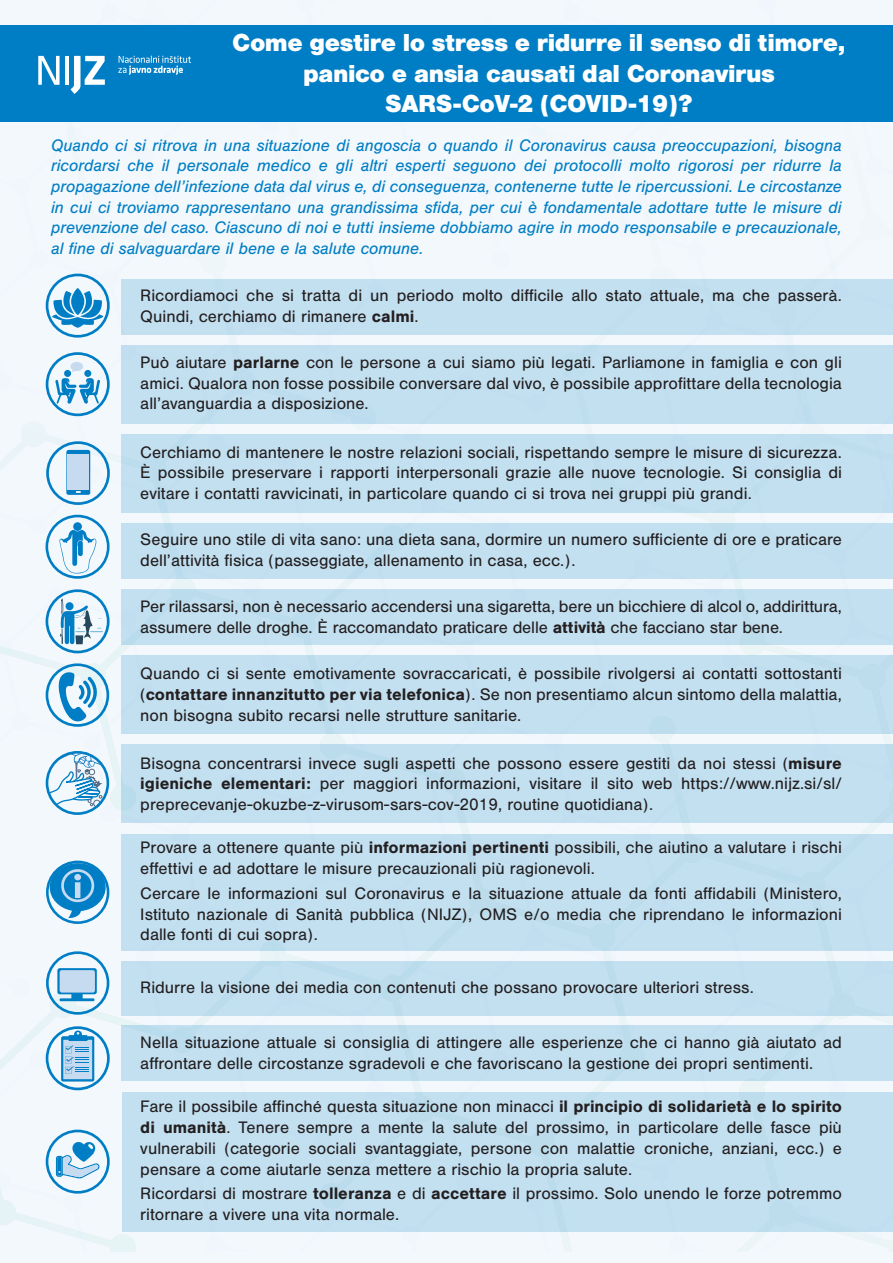
<style>
.page{position:relative;width:893px;height:1263px;background:#fff}
.page>*{position:absolute;margin:0;border:0;box-sizing:border-box;transform-origin:0 0}
.Paragraph_Style_1{font:900 25.5px/30.6px "Nimbus San";letter-spacing:-.02em;color:#fff;text-align:center}
.t1{font:17.25px/20.7px "Nimbus San";color:#231f20}
.t2{font:italic 17.25px/20.7px "Nimbus San";color:#007ec5;text-align:justify}
.s1{font-weight:700}
</style>
<div class="page">
<img style="left:173px;top:583px;width:83px;height:6px">
<img style="left:259px;top:579px;width:112px;height:10px">
<div style="left:0;top:490px;width:173px;height:143px;background:#f3f8fc"></div>
<img style="left:158px;top:513px;width:9px;height:10px">
<img style="left:167px;top:513px;width:134px;height:70px">
<div style="left:0;top:386px;width:88px;height:135px;background:#f3f8fc"></div>
<img style="left:0;top:421px;width:78px;height:62px">
<img style="left:78px;top:356px;width:132px;height:94px">
<img style="left:87px;top:413px;width:122px;height:77px">
<div style="left:210px;top:339px;width:164px;height:184px;background:#f3f8fc"></div>
<img style="left:349px;top:334px;width:357px;height:11px">
<img style="left:148px;top:334px;width:168px;height:6px">
<div style="left:0;top:131px;width:62px;height:52px;background:#f3f8fc"></div>
<div style="left:0;top:0;width:106px;height:26px;background:#f3f8fc"></div>
<img style="left:141px;top:0;width:46px;height:14px">
<div style="left:759px;top:0;width:134px;height:165px;background:#f3f8fc"></div>
<svg style="left:847px;top:1231px;width:46px;height:21px"></svg>
<svg style="left:0;top:1021px;width:847px;height:231px;fill:#f3f8fc"></svg>
<svg style="left:0;top:1118px;width:550px;height:134px;fill:#f3f8fc"></svg>
<svg style="left:0;top:633px;width:893px;height:388px"></svg>
<div style="left:304px;top:0;width:349px;height:14px;background:#f3f8fc"></div>
<div style="left:374px;top:423px;width:145px;height:166px;background:#f3f8fc"></div>
<div style="left:62px;top:14px;width:773px;height:319px;background:#f3f8fc"></div>
<svg style="left:188px;top:1231px;width:62px;height:21px"></svg>
<div style="left:122px;top:279px;width:771px;height:55px;background:#c3e0f1"></div>
<div style="left:0;top:26px;width:893px;height:96px;background:#007ec5"></div>
<div style="left:122px;top:345px;width:771px;height:78px;background:#c3e0f1"></div>
<div style="left:122px;top:523px;width:771px;height:56px;background:#c3e0f1"></div>
<div style="left:122px;top:655px;width:771px;height:79px;background:#c3e0f1"></div>
<div style="left:122px;top:961px;width:771px;height:54px;background:#c3e0f1"></div>
<div style="left:122px;top:434px;width:771px;height:79px;background:#c3e0f1"></div>
<div style="left:122px;top:589px;width:771px;height:56px;background:#c3e0f1"></div>
<div style="left:122px;top:834px;width:771px;height:116px;background:#c3e0f1"></div>
<div style="left:122px;top:744px;width:771px;height:79px;background:#c3e0f1"></div>
<div style="left:122px;top:1026px;width:771px;height:55px;background:#c3e0f1"></div>
<div style="left:122px;top:1092px;width:771px;height:139px;background:#c3e0f1"></div>
<div style="left:46px;top:860px;width:63px;height:64px;border:3px solid #007ec5;border-radius:50%"></div>
<div style="left:46px;top:441px;width:64px;height:64px;border:3px solid #007ec5;border-radius:50%"></div>
<svg style="left:66px;top:450px;width:24px;height:45px"></svg>
<svg style="left:15px;top:752px;width:91px;height:166px"></svg>
<div style="left:46px;top:1130px;width:64px;height:63px;border:3px solid #007ec5;border-radius:50%"></div>
<svg style="left:56px;top:1141px;width:44px;height:38px"></svg>
<svg style="left:46px;top:1026px;width:64px;height:64px"></svg>
<div style="left:46px;top:663px;width:63px;height:64px;border:3px solid #007ec5;border-radius:50%"></div>
<svg style="left:59px;top:672px;width:38px;height:50px"></svg>
<div style="left:46px;top:274px;width:64px;height:64px;border:3px solid #007ec5;border-radius:50%"></div>
<svg style="left:52px;top:288px;width:51px;height:40px"></svg>
<div style="left:46px;top:951px;width:63px;height:64px;border:3px solid #007ec5;border-radius:50%"></div>
<div style="left:71px;top:994px;width:12px;height:6px;background:#007ec5"></div>
<hr style="left:60px;top:998px;width:34px;height:3px;background:#007ec5">
<svg style="left:57px;top:968px;width:40px;height:26px"></svg>
<div style="left:46px;top:352px;width:64px;height:64px;border:3px solid #007ec5;border-radius:50%"></div>
<svg style="left:55px;top:378px;width:45px;height:26px"></svg>
<svg style="left:70px;top:362px;width:14px;height:10px"></svg>
<div style="left:64px;top:370px;width:7px;height:7px;background:#007ec5;border-radius:50%"></div>
<div style="left:84px;top:370px;width:7px;height:7px;background:#007ec5;border-radius:50%"></div>
<div style="left:46px;top:515px;width:64px;height:64px;border:3px solid #007ec5;border-radius:50%"></div>
<div style="left:73px;top:522px;width:9px;height:9px;background:#007ec5;border-radius:50%"></div>
<svg style="left:59px;top:529px;width:37px;height:45px"></svg>
<div style="left:46px;top:589px;width:64px;height:64px;border:3px solid #007ec5;border-radius:50%"></div>
<svg style="left:60px;top:598px;width:43px;height:47px"></svg>
<svg style="left:118px;top:56px;width:73px;height:19px"></svg>
<svg style="left:38px;top:56px;width:22px;height:29px"></svg>
<hr style="left:65px;top:56px;width:4px;height:29px;background:#fff">
<svg style="left:70px;top:56px;width:35px;height:38px"></svg>
<p class="Paragraph_Style_1" style="left:232px;top:27px;width:615px">Come gestire lo stress e ridurre il senso di timore, panico e ansia causati dal Coronavirus<br>SARS-CoV-2 (COVID-19)?</p>
<p class="t2" style="left:51px;top:135px;width:792px">Quando ci si ritrova in una situazione di angoscia o quando il Coronavirus causa preoccupazioni, bisogna ricordarsi che il personale medico e gli altri esperti seguono dei protocolli molto rigorosi per ridurre la propagazione dell’infezione data dal virus e, di conseguenza, contenerne tutte le ripercussioni. Le circostanze in cui ci troviamo rappresentano una grandissima sfida, per cui è fondamentale adottare tutte le misure di prevenzione del caso. Ciascuno di noi e tutti insieme dobbiamo agire in modo responsabile e precauzionale, al fine di salvaguardare il bene e la salute comune.</p>
<p class="t1" style="left:140px;top:286px;width:703px">Ricordiamoci che si tratta di un periodo molto difficile allo stato attuale, ma che passerà.<br>Quindi, cerchiamo di rimanere <span class="s1">calmi</span>.</p>
<p class="t1" style="left:140px;top:352px;width:703px;text-align:justify">Può aiutare <span class="s1">parlarne</span> con le persone a cui siamo più legati. Parliamone in famiglia e con gli amici. Qualora non fosse possibile conversare dal vivo, è possibile approfittare della tecnologia all’avanguardia a disposizione.</p>
<p class="t1" style="left:140px;top:442px;width:703px;text-align:justify">Cerchiamo di mantenere le nostre relazioni sociali, rispettando sempre le misure di sicurezza.<br>È possibile preservare i rapporti interpersonali grazie alle nuove tecnologie. Si consiglia di evitare i contatti ravvicinati, in particolare quando ci si trova nei gruppi più grandi.</p>
<p class="t1" style="left:140px;top:529px;width:703px">Seguire uno stile di vita sano: una dieta sana, dormire un numero sufficiente di ore e praticare dell’attività fisica (passeggiate, allenamento in casa, ecc.).</p>
<p class="t1" style="left:140px;top:596px;width:703px">Per rilassarsi, non è necessario accendersi una sigaretta, bere un bicchiere di alcol o, addirittura, assumere delle droghe. È raccomandato praticare delle <span class="s1">attività</span> che facciano star bene.</p>
<p class="t1" style="left:140px;top:663px;width:703px;text-align:justify">Quando ci si sente emotivamente sovraccaricati, è possibile rivolgersi ai contatti sottostanti (<span class="s1">contattare innanzitutto per via telefonica</span>). Se non presentiamo alcun sintomo della malattia, non bisogna subito recarsi nelle strutture sanitarie.</p>
<p class="t1" style="left:140px;top:753px;width:703px;text-align:justify">Bisogna concentrarsi invece sugli aspetti che possono essere gestiti da noi stessi (<span class="s1">misure igieniche elementari:</span> per maggiori informazioni, visitare il sito web https://www.nijz.si/sl/ preprecevanje-okuzbe-z-virusom-sars-cov-2019, routine quotidiana).</p>
<p class="t1" style="left:140px;top:837px;width:703px">Provare a ottenere quante più <span class="s1">informazioni pertinenti</span> possibili, che aiutino a valutare i rischi effettivi e ad adottare le misure precauzionali più ragionevoli.</p>
<p class="t1" style="left:140px;top:883px;width:703px;text-align:justify">Cercare le informazioni sul Coronavirus e la situazione attuale da fonti affidabili (Ministero, Istituto nazionale di Sanità pubblica (NIJZ), OMS e/o media che riprendano le informazioni dalle fonti di cui sopra).</p>
<p class="t1" style="left:140px;top:977px;width:615px">Ridurre la visione dei media con contenuti che possano provocare ulteriori stress.</p>
<p class="t1" style="left:140px;top:1032px;width:703px">Nella situazione attuale si consiglia di attingere alle esperienze che ci hanno già aiutato ad affrontare delle circostanze sgradevoli e che favoriscano la gestione dei propri sentimenti.</p>
<p class="t1" style="left:140px;top:1096px;width:703px;text-align:justify">Fare il possibile affinché questa situazione non minacci <span class="s1">il principio di solidarietà e lo spirito di umanità</span>. Tenere sempre a mente la salute del prossimo, in particolare delle fasce più vulnerabili (categorie sociali svantaggiate, persone con malattie croniche, anziani, ecc.) e pensare a come aiutarle senza mettere a rischio la propria salute.</p>
<p class="t1" style="left:140px;top:1184px;width:703px">Ricordarsi di mostrare <span class="s1">tolleranza</span> e di <span class="s1">accettare</span> il prossimo. Solo unendo le forze potremmo ritornare a vivere una vita normale.</p>
</div>
